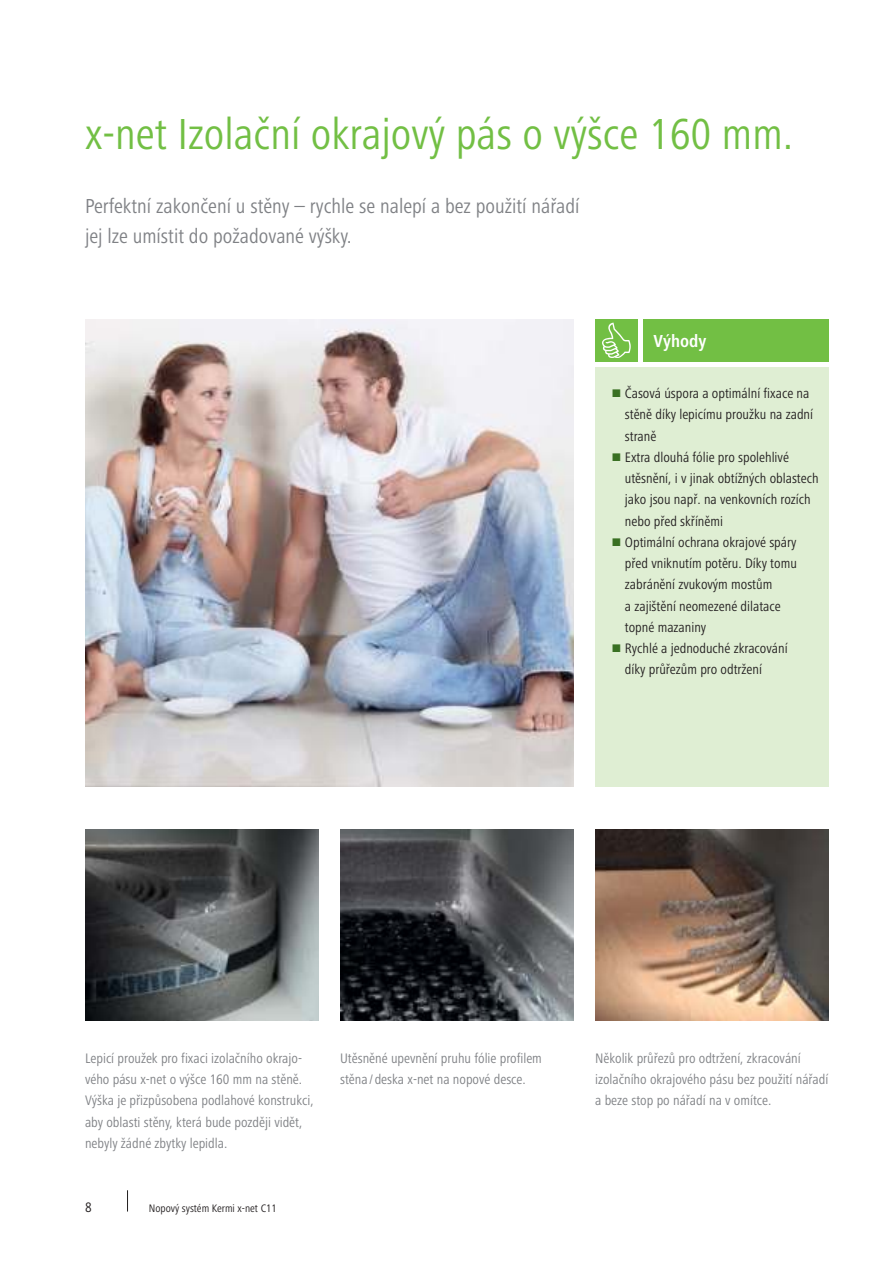
<style>
.page{position:relative;width:893px;height:1263px;background:#fff}
.page>*{position:absolute;margin:0;border:0;box-sizing:border-box;transform-origin:0 0}
.t1{font:condensed 45px "Frutiger Next LTW1 G";color:#72bf44}
.t2{font:condensed 21px/29.7px "Frutiger Next LTW1 G";color:#7f8185}
.t3{font:700 condensed 18px "Frutiger Next LTW1 G";color:#fff}
.t4{font:condensed 14.25px/21.3px "Frutiger Next LTW1 G";color:#231f20}
.t5{font:condensed 14.25px/21.3px "Frutiger Next LTW1 G";color:#7f8185}
.t6{font:condensed 11.25px "Frutiger Next LTW1 G";color:#231f20}
</style>
<div class="page">
<svg style="left:127px;top:1190px;width:1px;height:22px"></svg>
<div style="left:595px;top:367px;width:234px;height:420px;background:#dfeed3"></div>
<div style="left:643px;top:319px;width:186px;height:43px;background:#72bf44"></div>
<div style="left:595px;top:319px;width:43px;height:43px;background:#72bf44"></div>
<svg style="left:602px;top:323px;width:29px;height:35px"></svg>
<img style="left:85px;top:829px;width:234px;height:191px">
<img style="left:340px;top:829px;width:234px;height:191px">
<img style="left:595px;top:829px;width:234px;height:191px">
<img style="left:85px;top:319px;width:489px;height:468px">
<h1 class="t1" style="left:85px;top:110px;width:710px">x-net Izolační okrajový pás o výšce 160 mm.</h1>
<h2 class="t2" style="left:85px;top:191px;width:496px">Perfektní zakončení u stěny – rychle se nalepí a bez použití nářadí jej lze umístit do požadované výšky.</h2>
<p class="t3" style="left:653px;top:331px;width:54px">Výhody</p>
<p class="t4" style="left:625px;top:383px;width:195px">Časová úspora a optimální fixace na stěně díky lepicímu proužku na zadní straně<br>Extra dlouhá fólie pro spolehlivé utěsnění, i v jinak obtížných oblastech jako jsou např. na venkovních rozích nebo před skříněmi<br>Optimální ochrana okrajové spáry před vniknutím potěru. Díky tomu zabránění zvukovým mostům<br>a zajištění neomezené dilatace<br>topné mazaniny<br>Rychlé a jednoduché zkracování<br>díky průřezům pro odtržení</p>
<p class="t5" style="left:85px;top:1048px;width:230px">Lepicí proužek pro fixaci izolačního okrajo&shy;vého pásu x-net o výšce 160 mm na stěně.<br>Výška je přizpůsobena podlahové konstrukci, aby oblasti stěny, která bude později vidět, nebyly žádné zbytky lepidla.</p>
<p class="t4" style="left:85px;top:1196px;width:8px">8</p>
<p class="t6" style="left:149px;top:1202px;width:129px">Nopový systém Kermi x-net C11</p>
<p class="t5" style="left:340px;top:1048px;width:203px">Utěsněné upevnění pruhu fólie profilem stěna / deska x-net na nopové desce.</p>
<p class="t5" style="left:595px;top:1048px;width:235px">Několik průřezů pro odtržení, zkracování izolačního okrajového pásu bez použití nářadí a beze stop po nářadí na v omítce.</p>
</div>
